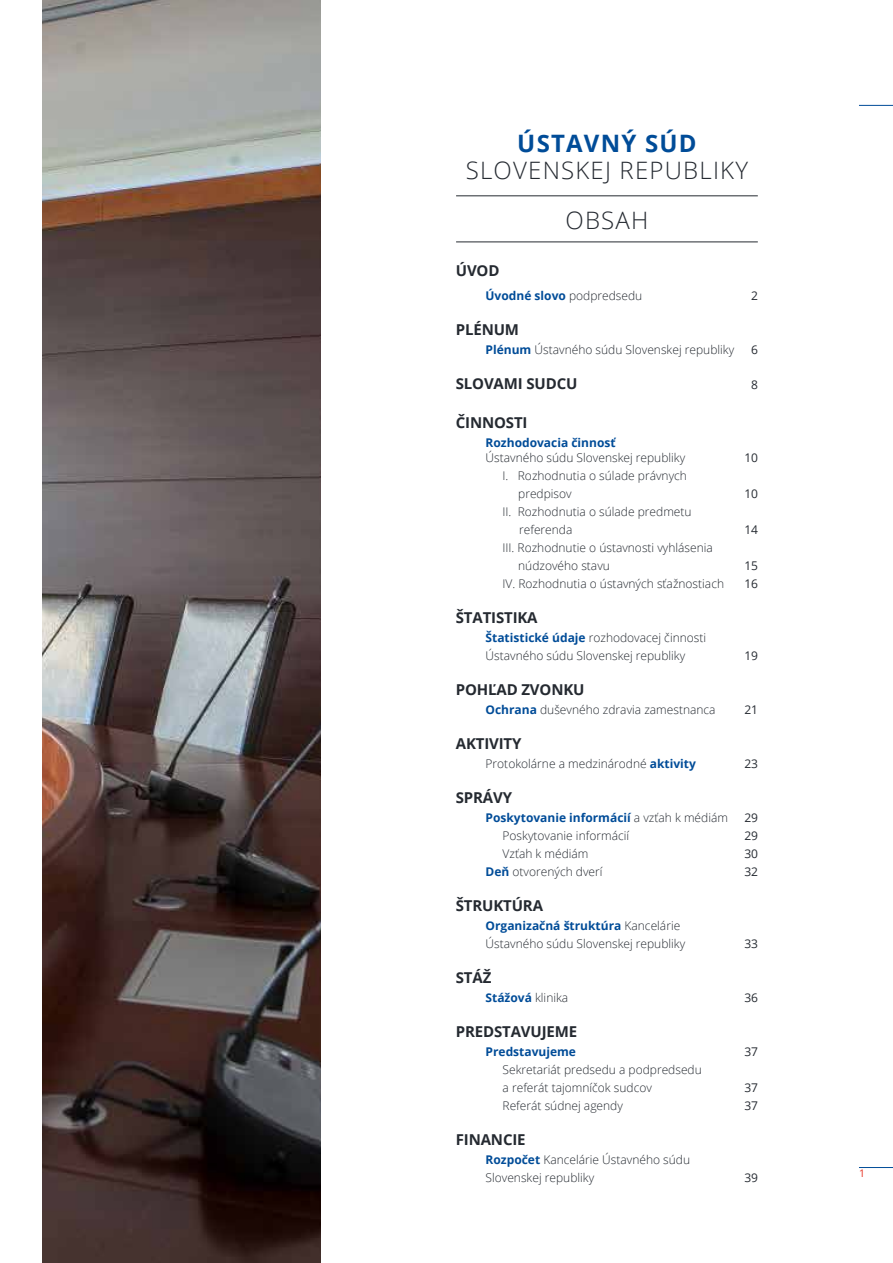
<style>
.page{position:relative;width:893px;height:1263px;background:#fff}
.page>*{position:absolute;margin:0;border:0;box-sizing:border-box;transform-origin:0 0}
.t1{font:300 24px/49.2px "Open Sans";letter-spacing:.05em;color:#252a31;text-align:center}
.t2{font:700 24px "Open Sans";letter-spacing:.05em;color:#004c98}
.t3{font:700 15px "Open Sans";letter-spacing:-.01em;color:#252a31}
.t4{font:300 12px/18px "Open Sans";color:#252a31}
.t5{font:700 12px "Open Sans";color:#004c98}
.t6{font:12px "Open Sans";color:#252a31}
.t7{font:10.5px "Open Sans";color:#e73628}
.s1{font-weight:300;color:#252a31}
.s2{font-weight:700;color:#004c98}
</style>
<div class="page">
<img style="left:43px;top:0;width:278px;height:1263px">
<hr style="left:859px;top:105px;width:34px;height:1px;background:#004c98">
<hr style="left:859px;top:1167px;width:34px;height:1px;background:#004c98">
<hr style="left:456px;top:195px;width:302px;height:1px;background:#252a31">
<hr style="left:456px;top:242px;width:302px;height:1px;background:#252a31">
<h1 class="t2" style="left:517px;top:127px;width:181px">ÚSTAVNÝ SÚD</h1>
<h1 class="t1" style="left:466px;top:145px;width:284px">SLOVENSKEJ REPUBLIKY<br>OBSAH</h1>
<p class="t3" style="left:456px;top:260px;width:45px">ÚVOD</p>
<p class="t5" style="left:486px;top:287px;width:158px">Úvodné slovo <span class="s1">podpredsedu</span></p>
<p class="t6" style="left:751px;top:288px;width:8px">2</p>
<p class="t3" style="left:456px;top:319px;width:65px">PLÉNUM</p>
<p class="t4" style="left:486px;top:340px;width:250px"><span class="s2">Plénum</span> Ústavného súdu Slovenskej republiky</p>
<p class="t6" style="left:751px;top:342px;width:8px">6</p>
<p class="t3" style="left:456px;top:373px;width:123px">SLOVAMI SUDCU</p>
<p class="t6" style="left:751px;top:377px;width:8px">8</p>
<p class="t3" style="left:456px;top:412px;width:73px">ČINNOSTI</p>
<p class="t5" style="left:486px;top:434px;width:132px">Rozhodovacia činnosť</p>
<p class="t4" style="left:486px;top:448px;width:201px">Ústavného súdu Slovenskej republiky</p>
<p class="t6" style="left:744px;top:449px;width:15px">10</p>
<p class="t4" style="left:518px;top:466px;width:170px;text-indent:-16px">I. Rozhodnutia o súlade právnych predpisov</p>
<p class="t6" style="left:744px;top:486px;width:15px">10</p>
<p class="t4" style="left:519px;top:502px;width:174px;text-indent:-17px">II. Rozhodnutia o súlade predmetu referenda</p>
<p class="t4" style="left:518px;top:538px;width:196px;text-indent:-16px">III. Rozhodnutie o ústavnosti vyhlásenia núdzového stavu</p>
<p class="t6" style="left:744px;top:522px;width:15px">14</p>
<p class="t6" style="left:744px;top:558px;width:15px">15</p>
<p class="t4" style="left:503px;top:574px;width:223px">IV. Rozhodnutia o ústavných sťažnostiach</p>
<p class="t6" style="left:744px;top:576px;width:15px">16</p>
<p class="t3" style="left:456px;top:607px;width:83px">ŠTATISTIKA</p>
<p class="t4" style="left:486px;top:628px;width:222px"><span class="s2">Štatistické údaje</span> rozhodovacej činnosti<br>Ústavného súdu Slovenskej republiky</p>
<p class="t6" style="left:744px;top:648px;width:15px">19</p>
<p class="t3" style="left:456px;top:679px;width:130px">POHĽAD ZVONKU</p>
<p class="t4" style="left:486px;top:700px;width:232px"><span class="s2">Ochrana</span> duševného zdravia zamestnanca</p>
<p class="t6" style="left:744px;top:702px;width:15px">21</p>
<p class="t3" style="left:456px;top:733px;width:67px">AKTIVITY</p>
<p class="t4" style="left:486px;top:754px;width:212px">Protokolárne a medzinárodné <span class="s2">aktivity</span></p>
<p class="t6" style="left:744px;top:756px;width:15px">23</p>
<p class="t3" style="left:456px;top:787px;width:58px">SPRÁVY</p>
<p class="t5" style="left:486px;top:809px;width:244px">Poskytovanie informácií <span class="s1">a vzťah k médiám</span></p>
<p class="t6" style="left:744px;top:810px;width:15px">29</p>
<p class="t4" style="left:503px;top:826px;width:128px">Poskytovanie informácií</p>
<p class="t6" style="left:744px;top:828px;width:15px">29</p>
<p class="t4" style="left:503px;top:844px;width:87px">Vzťah k médiám</p>
<p class="t6" style="left:744px;top:846px;width:15px">30</p>
<p class="t4" style="left:486px;top:862px;width:118px"><span class="s2">Deň</span> otvorených dverí</p>
<p class="t6" style="left:744px;top:864px;width:15px">32</p>
<p class="t3" style="left:456px;top:895px;width:89px">ŠTRUKTÚRA</p>
<p class="t4" style="left:486px;top:916px;width:201px"><span class="s2">Organizačná štruktúra</span> Kancelárie<br>Ústavného súdu Slovenskej republiky</p>
<p class="t6" style="left:744px;top:936px;width:15px">33</p>
<p class="t3" style="left:456px;top:967px;width:37px">STÁŽ</p>
<p class="t5" style="left:486px;top:989px;width:84px">Stážová <span class="s1">klinika</span></p>
<p class="t6" style="left:744px;top:990px;width:15px">36</p>
<p class="t3" style="left:456px;top:1021px;width:123px">PREDSTAVUJEME</p>
<p class="t5" style="left:486px;top:1043px;width:92px">Predstavujeme</p>
<p class="t6" style="left:744px;top:1044px;width:15px">37</p>
<p class="t4" style="left:503px;top:1060px;width:201px">Sekretariát predsedu a podpredsedu a referát tajomníčok sudcov</p>
<p class="t6" style="left:744px;top:1080px;width:15px">37</p>
<p class="t4" style="left:503px;top:1096px;width:122px">Referát súdnej agendy</p>
<p class="t6" style="left:744px;top:1098px;width:15px">37</p>
<p class="t3" style="left:456px;top:1129px;width:71px">FINANCIE</p>
<p class="t4" style="left:486px;top:1150px;width:206px"><span class="s2">Rozpočet</span> Kancelárie Ústavného súdu<br>Slovenskej republiky</p>
<p class="t6" style="left:744px;top:1170px;width:15px">39</p>
<p class="t7" style="left:859px;top:1166px;width:8px">1</p>
</div>
